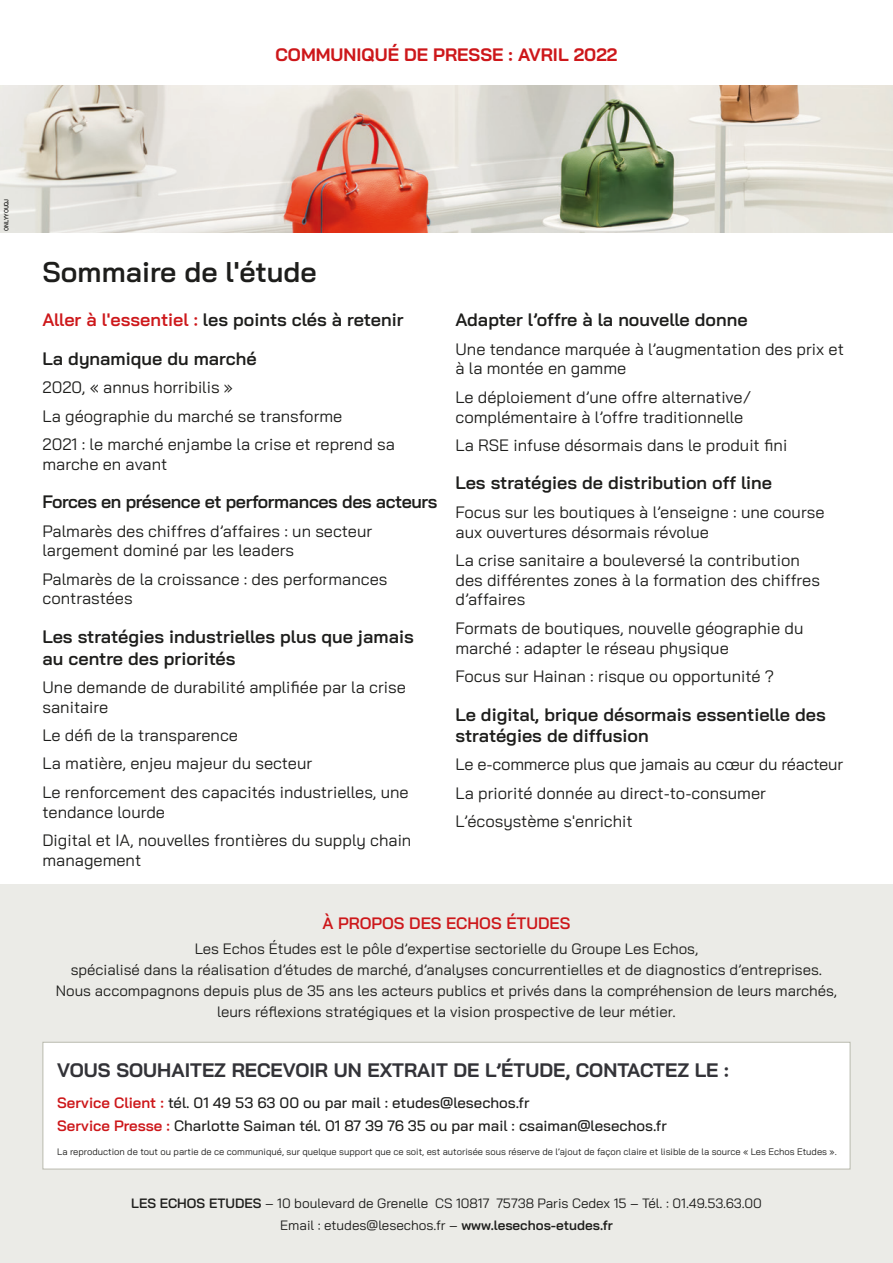
<style>
.page{position:relative;width:893px;height:1263px;background:#fff}
.page>*{position:absolute;margin:0;border:0;box-sizing:border-box;transform-origin:0 0}
.t1{font:600 28.5px "Bai Jamjuree";color:#1d1d1b}
.t2{font:700 19.5px "Bai Jamjuree";color:#333338}
.t3{font:600 18px/21.6px "Bai Jamjuree";color:#1d1d1b}
.t4{font:600 18px "Bai Jamjuree";letter-spacing:-.02em;color:#1d1d1b}
.t5{font:700 18px "Bai Jamjuree";color:#cd171a}
.t6{font:16.5px/19.8px "Bai Jamjuree";color:#1d1d1b}
.t7{font:600 16.5px "Bai Jamjuree";color:#cd171a}
.t8{font:15px/21px "Bai Jamjuree";color:#1d1d1b;text-align:center}
.t9{font:500 15px/22.5px "Bai Jamjuree";color:#1d1d1b}
.t10{font:13.5px/22.2px "Bai Jamjuree";color:#1d1d1b;text-align:center}
.t11{font:9.3px "Bai Jamjuree";color:#1d1d1b}
.t12{font:500 6px "Helvetica Neue LT Std";letter-spacing:-.01em;color:#1d1d1b;scale:.9 1}
.s1{color:#cd171a}
.s2{font-weight:600;color:#cd171a}
.s3{font-weight:600}
</style>
<div class="page">
<div style="left:0;top:884px;width:893px;height:379px;background:#ebebe7"></div>
<div style="left:43px;top:1042px;width:807px;height:127px;background:#fff;border:1px solid #b9baae"></div>
<img style="left:0;top:85px;width:893px;height:147px">
<p class="t5" style="left:276px;top:44px;width:343px">COMMUNIQUÉ DE PRESSE : AVRIL 2022</p>
<p class="t12" style="left:3px;top:231px;width:37px;rotate:-90deg">ONLYYOUQJ</p>
<h1 class="t1" style="left:43px;top:255px;width:276px">Sommaire de l'étude</h1>
<p class="t3" style="left:43px;top:301px;width:362px;line-height:38.5px"><span class="s1">Aller à l'essentiel :</span> les points clés à retenir<br>La dynamique du marché</p>
<p class="t6" style="left:43px;top:373px;width:354px;line-height:28.3px">2020, « annus horribilis »<br>La géographie du marché se transforme<br>2021 : le marché enjambe la crise et reprend sa</p>
<p class="t6" style="left:43px;top:454px;width:126px">marche en avant</p>
<p class="t4" style="left:43px;top:491px;width:396px">Forces en présence et performances des acteurs</p>
<p class="t6" style="left:43px;top:521px;width:331px">Palmarès des chiffres d’affaires : un secteur largement dominé par les leaders</p>
<p class="t6" style="left:43px;top:569px;width:346px">Palmarès de la croissance : des performances contrastées</p>
<p class="t3" style="left:43px;top:626px;width:373px">Les stratégies industrielles plus que jamais au centre des priorités</p>
<p class="t6" style="left:43px;top:677px;width:365px">Une demande de durabilité amplifiée par la crise sanitaire</p>
<p class="t6" style="left:43px;top:721px;width:368px;line-height:28.3px">Le défi de la transparence<br>La matière, enjeu majeur du secteur<br>Le renforcement des capacités industrielles, une</p>
<p class="t6" style="left:43px;top:797px;width:370px;line-height:28.3px">tendance lourde<br>Digital et IA, nouvelles frontières du supply chain</p>
<p class="t6" style="left:43px;top:850px;width:100px">management</p>
<p class="t3" style="left:455px;top:309px;width:294px">Adapter l’offre à la nouvelle donne</p>
<p class="t6" style="left:455px;top:339px;width:390px">Une tendance marquée à l’augmentation des prix et à la montée en gamme</p>
<p class="t6" style="left:455px;top:387px;width:297px">Le déploiement d’une offre alternative/ complémentaire à l’offre traditionnelle</p>
<p class="t6" style="left:455px;top:435px;width:333px">La RSE infuse désormais dans le produit fini</p>
<p class="t3" style="left:455px;top:472px;width:318px">Les stratégies de distribution off line</p>
<p class="t6" style="left:455px;top:502px;width:371px">Focus sur les boutiques à l’enseigne : une course aux ouvertures désormais révolue</p>
<p class="t6" style="left:455px;top:550px;width:366px">La crise sanitaire a bouleversé la contribution des différentes zones à la formation des chiffres d’affaires</p>
<p class="t6" style="left:455px;top:618px;width:349px">Formats de boutiques, nouvelle géographie du marché : adapter le réseau physique</p>
<p class="t6" style="left:455px;top:666px;width:320px">Focus sur Hainan : risque ou opportunité ?</p>
<p class="t3" style="left:455px;top:703px;width:372px">Le digital, brique désormais essentielle des stratégies de diffusion</p>
<p class="t6" style="left:455px;top:750px;width:389px;line-height:28.3px">Le e-commerce plus que jamais au cœur du réacteur<br>La priorité donnée au direct-to-consumer<br>L’écosystème s'enrichit</p>
<p class="t7" style="left:323px;top:914px;width:249px">À PROPOS DES ECHOS ÉTUDES</p>
<p class="t8" style="left:56px;top:938px;width:783px">Les Echos Études est le pôle d’expertise sectorielle du Groupe Les Echos,<br>spécialisé dans la réalisation d’études de marché, d’analyses concurrentielles et de diagnostics d’entreprises.<br>Nous accompagnons depuis plus de 35 ans les acteurs publics et privés dans la compréhension de leurs marchés, leurs réflexions stratégiques et la vision prospective de leur métier.</p>
<p class="t2" style="left:57px;top:1059px;width:673px">VOUS SOUHAITEZ RECEVOIR UN EXTRAIT DE L’ÉTUDE, CONTACTEZ LE :</p>
<p class="t9" style="left:57px;top:1091px;width:611px"><span class="s2">Service Client :</span> tél. 01 49 53 63 00 ou par mail : etudes@lesechos.fr<br><span class="s2">Service Presse :</span> Charlotte Saiman tél. 01 87 39 76 35 ou par mail : csaiman@lesechos.fr</p>
<p class="t11" style="left:57px;top:1144px;width:781px">La reproduction de tout ou partie de ce communiqué, sur quelque support que ce soit, est autorisée sous réserve de l’ajout de façon claire et lisible de la source « Les Echos Etudes ».</p>
<p class="t10" style="left:131px;top:1192px;width:632px"><span class="s3">LES ECHOS ETUDES</span> – 10 boulevard de Grenelle CS 10817 75738 Paris Cedex 15 – Tél. : 01.49.53.63.00<br>Email : etudes@lesechos.fr – <span class="s3">www.lesechos-etudes.fr</span></p>
</div>
